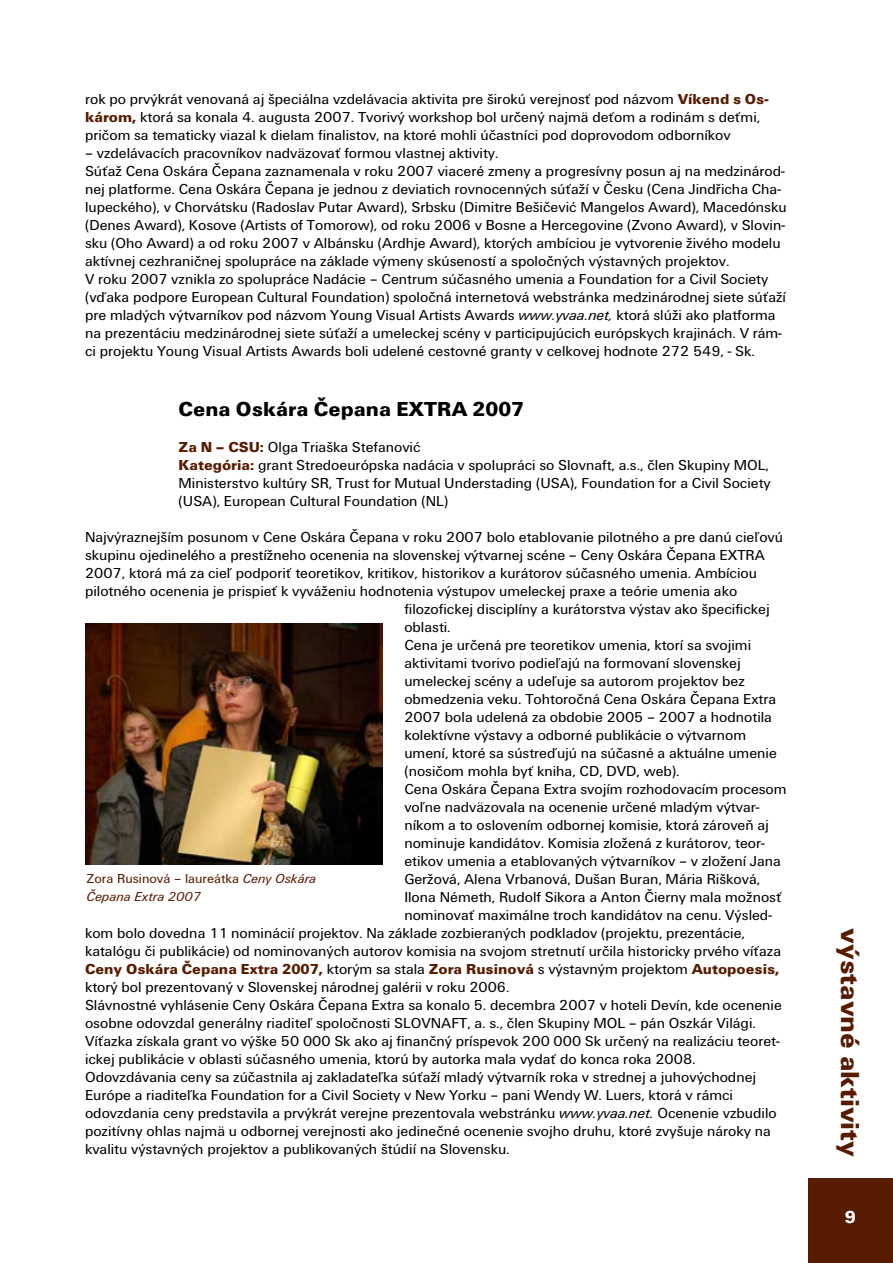
<style>
.page{position:relative;width:893px;height:1263px;background:#fff}
.page>*{position:absolute;margin:0;border:0;box-sizing:border-box;transform-origin:0 0}
.t1{font:27px "Unitus TCE Blac";color:#571c00}
.t2{font:21px "Unitus TCE Blac";color:#000}
.t3{font:15px/18px "Unitus TCE";color:#000}
.t4{font:15px "Unitus TCE Blac";color:#571c00}
.t5{font:italic 13.5px/18px "Unitus TCE";color:#571c00}
.s1{font-family:"Unitus TCE Blac";color:#571c00}
.s2{font-style:italic}
.s3{font-family:"Unitus TCE";color:#000}
.s4{font-style:normal}
</style>
<div class="page">
<div style="left:808px;top:1178px;width:85px;height:85px;background:#571c00"></div>
<img style="left:85px;top:624px;width:298px;height:240px">
<p class="t3" style="left:85px;top:90px;width:685px">rok po prvýkrát venovaná aj špeciálna vzdelávacia aktivita pre širokú verejnosť pod názvom <span class="s1">Víkend s Os&shy;károm,</span> ktorá sa konala 4. augusta 2007. Tvorivý workshop bol určený najmä deťom a rodinám s deťmi, pričom sa tematicky viazal k dielam finalistov, na ktoré mohli účastníci pod doprovodom odborníkov</p>
<p class="t3" style="left:85px;top:144px;width:703px">– vzdelávacích pracovníkov nadväzovať formou vlastnej aktivity.<br>Súťaž Cena Oskára Čepana zaznamenala v roku 2007 viaceré zmeny a progresívny posun aj na medzinárod&shy;nej platforme. Cena Oskára Čepana je jednou z deviatich rovnocenných súťaží v Česku (Cena Jindřicha Cha&shy;lupeckého), v Chorvátsku (Radoslav Putar Award), Srbsku (Dimitre Bešičević Mangelos Award), Macedónsku (Denes Award), Kosove (Artists of Tomorow), od roku 2006 v Bosne a Hercegovine (Zvono Award), v Slovin&shy;sku (Oho Award) a od roku 2007 v Albánsku (Ardhje Award), ktorých ambíciou je vytvorenie živého modelu aktívnej cezhraničnej spolupráce na základe výmeny skúseností a spoločných výstavných projektov.<br>V roku 2007 vznikla zo spolupráce Nadácie – Centrum súčasného umenia a Foundation for a Civil Society (vďaka podpore European Cultural Foundation) spoločná internetová webstránka medzinárodnej siete súťaží pre mladých výtvarníkov pod názvom Young Visual Artists Awards <span class="s2">www.yvaa.net,</span> ktorá slúži ako platforma na prezentáciu medzinárodnej siete súťaží a umeleckej scény v participujúcich európskych krajinách. V rám&shy;ci projektu Young Visual Artists Awards boli udelené cestovné granty v celkovej hodnote 272 549, - Sk.</p>
<h2 class="t2" style="left:179px;top:397px;width:347px">Cena Oskára Čepana EXTRA 2007</h2>
<p class="t3" style="left:179px;top:438px;width:594px"><span class="s1">Za N – CSU:</span> Olga Triaška Stefanović<br><span class="s1">Kategória:</span> grant Stredoeurópska nadácia v spolupráci so Slovnaft, a.s., člen Skupiny MOL, Ministerstvo kultúry SR, Trust for Mutual Understading (USA), Foundation for a Civil Society (USA), European Cultural Foundation (NL)</p>
<p class="t3" style="left:85px;top:528px;width:699px">Najvýraznejším posunom v Cene Oskára Čepana v roku 2007 bolo etablovanie pilotného a pre danú cieľovú</p>
<p class="t3" style="left:85px;top:546px;width:681px">skupinu ojedinelého a prestížneho ocenenia na slovenskej výtvarnej scéne – Ceny Oskára Čepana EXTRA</p>
<p class="t3" style="left:85px;top:564px;width:673px">2007, ktorá má za cieľ podporiť teoretikov, kritikov, historikov a kurátorov súčasného umenia. Ambíciou</p>
<p class="t3" style="left:85px;top:582px;width:654px">pilotného ocenenia je prispieť k vyváženiu hodnotenia výstupov umeleckej praxe a teórie umenia ako</p>
<p class="t3" style="left:404px;top:600px;width:367px">filozofickej disciplíny a kurátorstva výstav ako špecifickej</p>
<p class="t3" style="left:404px;top:618px;width:48px">oblasti.</p>
<p class="t3" style="left:404px;top:636px;width:348px">Cena je určená pre teoretikov umenia, ktorí sa svojimi</p>
<p class="t3" style="left:404px;top:654px;width:338px">aktivitami tvorivo podieľajú na formovaní slovenskej</p>
<p class="t3" style="left:404px;top:672px;width:342px">umeleckej scény a udeľuje sa autorom projektov bez</p>
<p class="t3" style="left:404px;top:690px;width:373px">obmedzenia veku. Tohtoročná Cena Oskára Čepana Extra</p>
<p class="t3" style="left:404px;top:708px;width:369px">2007 bola udelená za obdobie 2005 – 2007 a hodnotila</p>
<p class="t3" style="left:404px;top:726px;width:343px">kolektívne výstavy a odborné publikácie o výtvarnom</p>
<p class="t3" style="left:404px;top:744px;width:374px">umení, ktoré sa sústreďujú na súčasné a aktuálne umenie</p>
<p class="t3" style="left:404px;top:762px;width:277px">(nosičom mohla byť kniha, CD, DVD, web).</p>
<p class="t3" style="left:404px;top:780px;width:384px">Cena Oskára Čepana Extra svojím rozhodovacím procesom</p>
<p class="t3" style="left:404px;top:798px;width:356px">voľne nadväzovala na ocenenie určené mladým výtvar-</p>
<p class="t3" style="left:404px;top:816px;width:366px">níkom a to oslovením odbornej komisie, ktorá zároveň aj</p>
<p class="t3" style="left:404px;top:834px;width:362px">nominuje kandidátov. Komisia zložená z kurátorov, teor-</p>
<p class="t3" style="left:404px;top:852px;width:378px">etikov umenia a etablovaných výtvarníkov – v zložení Jana</p>
<p class="t3" style="left:404px;top:870px;width:357px">Geržová, Alena Vrbanová, Dušan Buran, Mária Rišková,</p>
<p class="t3" style="left:404px;top:888px;width:379px">Ilona Németh, Rudolf Sikora a Anton Čierny mala možnosť</p>
<p class="t3" style="left:404px;top:906px;width:369px">nominovať maximálne troch kandidátov na cenu. Výsled-</p>
<p class="t3" style="left:85px;top:924px;width:661px">kom bolo dovedna 11 nominácií projektov. Na základe zozbieraných podkladov (projektu, prezentácie,</p>
<p class="t3" style="left:85px;top:942px;width:698px">katalógu či publikácie) od nominovaných autorov komisia na svojom stretnutí určila historicky prvého víťaza</p>
<p class="t4" style="left:85px;top:960px;width:696px">Ceny Oskára Čepana Extra 2007, <span class="s3">ktorým sa stala</span> Zora Rusinová <span class="s3">s výstavným projektom</span> Autopoesis,</p>
<p class="t3" style="left:85px;top:978px;width:698px">ktorý bol prezentovaný v Slovenskej národnej galérii v roku 2006.<br>Slávnostné vyhlásenie Ceny Oskára Čepana Extra sa konalo 5. decembra 2007 v hoteli Devín, kde ocenenie osobne odovzdal generálny riaditeľ spoločnosti SLOVNAFT, a. s., člen Skupiny MOL – pán Oszkár Világi.<br>Víťazka získala grant vo výške 50 000 Sk ako aj finančný príspevok 200 000 Sk určený na realizáciu teoret&shy;ickej publikácie v oblasti súčasného umenia, ktorú by autorka mala vydať do konca roka 2008.<br>Odovzdávania ceny sa zúčastnila aj zakladateľka súťaží mladý výtvarník roka v strednej a juhovýchodnej Európe a riaditeľka Foundation for a Civil Society v New Yorku – pani Wendy W. Luers, ktorá v rámci odovzdania ceny predstavila a prvýkrát verejne prezentovala webstránku <span class="s2">www.yvaa.net.</span> Ocenenie vzbudilo pozitívny ohlas najmä u odbornej verejnosti ako jedinečné ocenenie svojho druhu, ktoré zvyšuje nároky na kvalitu výstavných projektov a publikovaných štúdií na Slovensku.</p>
<p class="t5" style="left:87px;top:869px;width:231px"><span class="s4">Zora Rusinová – laureátka</span> Ceny Oskára<br>Čepana Extra 2007</p>
<h1 class="t1" style="left:865px;top:928px;width:230px;rotate:90deg">výstavné aktivity</h1>
</div>
